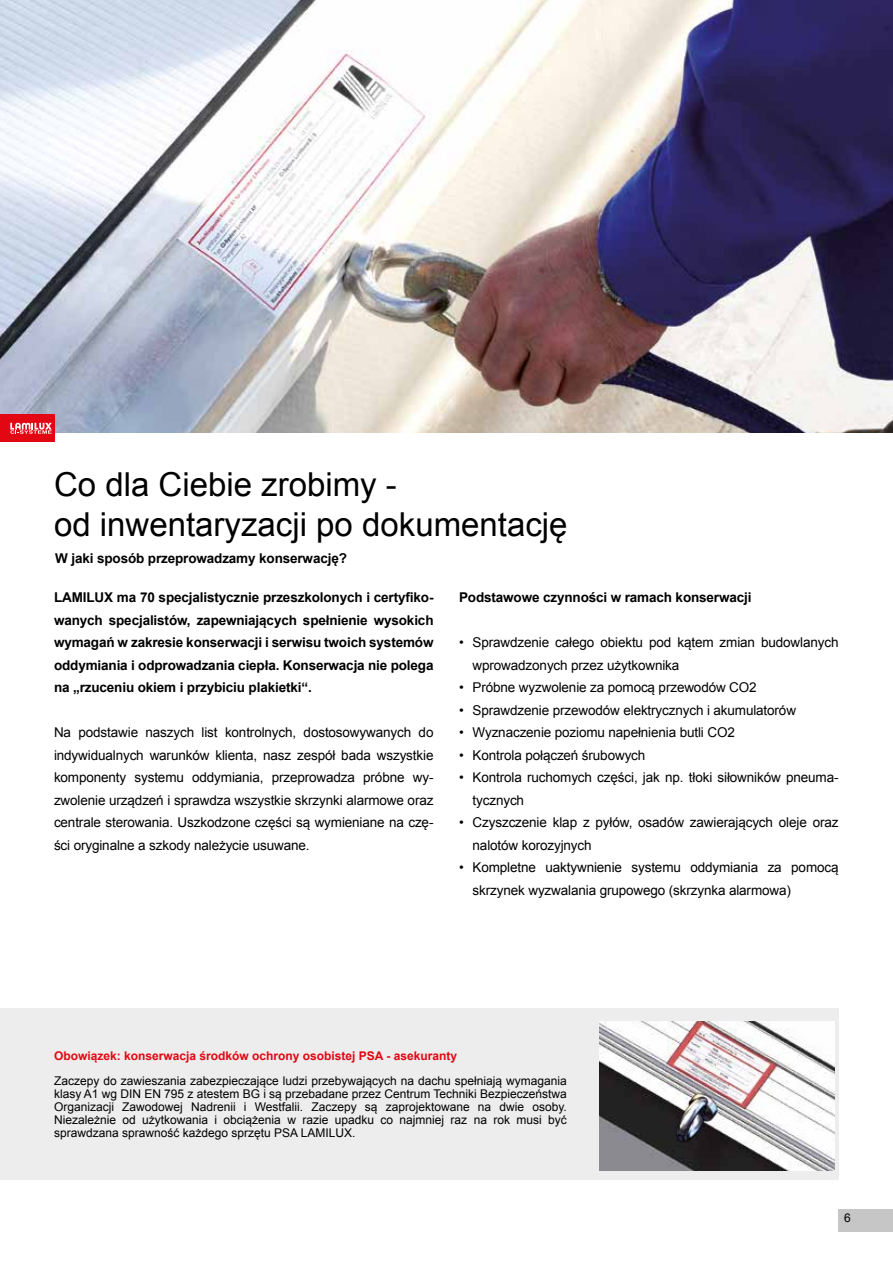
<style>
.page{position:relative;width:893px;height:1263px;background:#fff}
.page>*{position:absolute;margin:0;border:0;box-sizing:border-box;transform-origin:0 0}
.t1{font:33px/39.6px "Arial";color:#000}
.t2{font:13.5px/22.5px "Arial";letter-spacing:-.01em;color:#000}
.t3{font:700 13.5px/22.5px "Arial";letter-spacing:-.01em;color:#000;text-align:justify}
.t4{font:12px/12.9px "Arial";color:#000;text-align:justify}
.t5{font:700 12px "Arial";color:#e30613}
</style>
<div class="page">
<img style="left:0;top:0;width:893px;height:432px">
<div style="left:839px;top:1209px;width:54px;height:22px;background:#c6c6c6"></div>
<div style="left:0;top:415px;width:54px;height:27px;background:#e30613"></div>
<svg style="left:10px;top:423px;width:42px;height:11px"></svg>
<div style="left:0;top:1008px;width:839px;height:172px;background:#ededed"></div>
<img style="left:600px;top:1021px;width:235px;height:150px">
<h1 class="t1" style="left:54px;top:465px;width:515px">Co dla Ciebie zrobimy -<br>od inwentaryzacji po dokumentację</h1>
<p class="t3" style="left:55px;top:547px;width:293px">W jaki sposób przeprowadzamy konserwację?</p>
<p class="t3" style="left:54px;top:586px;width:381px">LAMILUX ma 70 specjalistycznie przeszkolonych i certyfiko&shy;wanych specjalistów, zapewniających spełnienie wysokich wymagań w zakresie konserwacji i serwisu twoich systemów oddymiania i odprowadzania ciepła. Konserwacja nie polega na „rzuceniu okiem i przybiciu plakietki“.</p>
<p class="t2" style="left:54px;top:721px;width:381px;text-align:justify">Na podstawie naszych list kontrolnych, dostosowywanych do indywidualnych warunków klienta, nasz zespół bada wszystkie komponenty systemu oddymiania, przeprowadza próbne wy&shy;zwolenie urządzeń i sprawdza wszystkie skrzynki alarmowe oraz centrale sterowania. Uszkodzone części są wymieniane na czę&shy;ści oryginalne a szkody należycie usuwane.</p>
<p class="t3" style="left:459px;top:586px;width:294px">Podstawowe czynności w ramach konserwacji</p>
<p class="t2" style="left:473px;top:631px;width:367px;text-indent:-14px">• Sprawdzenie całego obiektu pod kątem zmian budowlanych wprowadzonych przez użytkownika</p>
<p class="t2" style="left:459px;top:676px;width:299px">• Próbne wyzwolenie za pomocą przewodów CO2</p>
<p class="t2" style="left:459px;top:699px;width:338px">• Sprawdzenie przewodów elektrycznych i akumulatorów</p>
<p class="t2" style="left:459px;top:721px;width:277px">• Wyznaczenie poziomu napełnienia butli CO2</p>
<p class="t2" style="left:459px;top:744px;width:188px">• Kontrola połączeń śrubowych</p>
<p class="t2" style="left:473px;top:766px;width:367px;text-indent:-14px">• Kontrola ruchomych części, jak np. tłoki siłowników pneuma&shy;tycznych</p>
<p class="t2" style="left:473px;top:811px;width:367px;text-indent:-14px">• Czyszczenie klap z pyłów, osadów zawierających oleje oraz nalotów korozyjnych</p>
<p class="t2" style="left:473px;top:856px;width:367px;text-indent:-14px">• Kompletne uaktywnienie systemu oddymiania za pomocą skrzynek wyzwalania grupowego (skrzynka alarmowa)</p>
<p class="t5" style="left:54px;top:1047px;width:405px">Obowiązek: konserwacja środków ochrony osobistej PSA - asekuranty</p>
<p class="t4" style="left:54px;top:1075px;width:514px">Zaczepy do zawieszania zabezpieczające ludzi przebywających na dachu spełniają wymagania klasy A1 wg DIN EN 795 z atestem BG i są przebadane przez Centrum Techniki Bezpieczeństwa Organizacji Zawodowej Nadrenii i Westfalii. Zaczepy są zaprojektowane na dwie osoby.<br>Niezależnie od użytkowania i obciążenia w razie upadku co najmniej raz na rok musi być sprawdzana sprawność każdego sprzętu PSA LAMILUX.</p>
<p class="t4" style="left:844px;top:1212px;width:8px">6</p>
</div>
